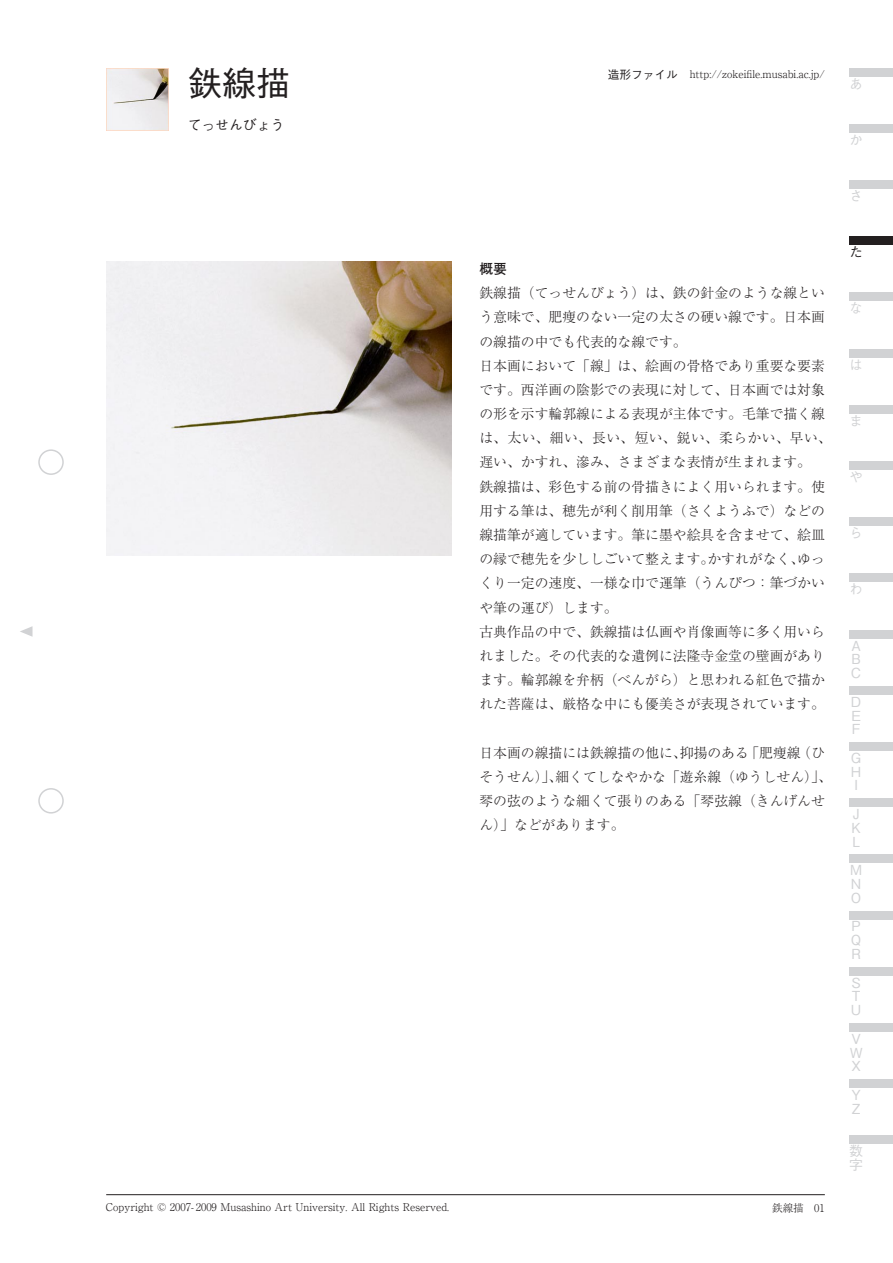
<style>
.page{position:relative;width:893px;height:1263px;background:#fff}
.page>*{position:absolute;margin:0;border:0;box-sizing:border-box;transform-origin:0 0}
.t1{font:500 34.05px "Gothic BBB Pro";color:#231f20}
.t2{font:300 13.8px/24.2px "Ryumin Pro";color:#231f20}
.t3{font:500 13.8px/13.8px "Gothic BBB Pro";color:#d1d2d4;text-align:justify}
.t4{font:500 13.8px "Gothic BBB Pro";color:#231f20}
.t5{font:700 13.8px "Futo Go B101 Pro";color:#231f20}
.t6{font:300 10.65px "Ryumin Pro";color:#231f20}
.s1{font-family:"Gothic BBB Pro";font-weight:500;font-size:11.7px}
</style>
<div class="page">
<div style="left:38px;top:449px;width:26px;height:26px;border:2px solid #d1d2d4;border-radius:50%"></div>
<div style="left:38px;top:788px;width:26px;height:25px;border:2px solid #d1d2d4;border-radius:50%"></div>
<svg style="left:20px;top:626px;width:13px;height:11px"></svg>
<div style="left:849px;top:1135px;width:44px;height:9px;background:#d1d2d4"></div>
<div style="left:849px;top:1079px;width:44px;height:9px;background:#d1d2d4"></div>
<div style="left:849px;top:1023px;width:44px;height:8px;background:#d1d2d4"></div>
<div style="left:849px;top:967px;width:44px;height:8px;background:#d1d2d4"></div>
<div style="left:849px;top:911px;width:44px;height:8px;background:#d1d2d4"></div>
<div style="left:849px;top:854px;width:44px;height:9px;background:#d1d2d4"></div>
<div style="left:849px;top:798px;width:44px;height:9px;background:#d1d2d4"></div>
<div style="left:849px;top:742px;width:44px;height:9px;background:#d1d2d4"></div>
<div style="left:849px;top:686px;width:44px;height:9px;background:#d1d2d4"></div>
<div style="left:849px;top:630px;width:44px;height:8px;background:#d1d2d4"></div>
<div style="left:849px;top:574px;width:44px;height:8px;background:#d1d2d4"></div>
<div style="left:849px;top:517px;width:44px;height:9px;background:#d1d2d4"></div>
<div style="left:849px;top:461px;width:44px;height:9px;background:#d1d2d4"></div>
<div style="left:849px;top:405px;width:44px;height:9px;background:#d1d2d4"></div>
<div style="left:849px;top:349px;width:44px;height:8px;background:#d1d2d4"></div>
<div style="left:849px;top:293px;width:44px;height:8px;background:#d1d2d4"></div>
<div style="left:849px;top:180px;width:44px;height:9px;background:#d1d2d4"></div>
<div style="left:849px;top:124px;width:44px;height:9px;background:#d1d2d4"></div>
<div style="left:849px;top:68px;width:44px;height:9px;background:#d1d2d4"></div>
<hr style="left:106px;top:1194px;width:719px;height:1px;background:#231f20">
<div style="left:849px;top:237px;width:44px;height:8px;background:#231f20"></div>
<img style="left:106px;top:262px;width:346px;height:293px">
<img style="left:106px;top:68px;width:62px;height:62px">
<p class="t1" style="left:188px;top:56px;width:104px">鉄線描</p>
<p class="t4" style="left:188px;top:114px;width:98px">てっせんびょう</p>
<p class="t6" style="left:106px;top:1199px;width:345px">Copyright © 2007- 2009 Musashino Art University. All Rights Reserved.</p>
<p class="t5" style="left:479px;top:258px;width:29px">概要</p>
<p class="t6" style="left:608px;top:66px;width:218px"><span class="s1">造形ファイル　</span>http://zokeifile.musabi.ac j p. /</p>
<p class="t2" style="left:479px;top:280px;width:347px;text-align:justify">鉄線描（てっせんびょう）は、鉄の針金のような線という意味で、肥痩のない一定の太さの硬い線です。日本画の線描の中でも代表的な線です。</p>
<p class="t2" style="left:479px;top:352px;width:354px">日本画において「線」は、絵画の骨格であり重要な要素です。西洋画の陰影での表現に対して、日本画では対象の形を示す輪郭線による表現が主体です。毛筆で描く線は、太い、細い、長い、短い、鋭い、柔らかい、早い、遅い、かすれ、滲み、さまざまな表情が生まれます。</p>
<p class="t2" style="left:479px;top:473px;width:347px;text-align:right">鉄線描は、彩色する前の骨描きによく用いられます。使用する筆は、穂先が利く削用筆（さくようふで）などの線描筆が適しています。筆に墨や絵具を含ませて、絵皿ゆっ</p>
<p class="t2" style="left:479px;top:546px;width:347px">の縁で穂先を少ししごいて整えます。<br>くり一定の速度、一様な巾で運筆（うんぴつ：筆づかいや筆の運び）します。</p>
<p class="t2" style="left:479px;top:618px;width:347px;text-align:justify">古典作品の中で、鉄線描は仏画や肖像画等に多く用いられました。その代表的な遺例に法隆寺金堂の壁画があります。輪郭線を弁柄（べんがら）と思われる紅色で描かれた菩薩は、厳格な中にも優美さが表現されています。</p>
<p class="t2" style="left:797px;top:739px;width:29px">（ひ</p>
<p class="t2" style="left:707px;top:546px;width:98px">かすれがなく、</p>
<p class="t2" style="left:680px;top:739px;width:71px">抑揚のある</p>
<p class="t2" style="left:555px;top:739px;width:278px;text-indent:-76px">日本画の線描には鉄線描の他に、<br>細くてしなやかな「遊糸線（ゆうしせん 、「(</p>
<p class="t2" style="left:745px;top:739px;width:57px">「肥痩線</p>
<p class="t2" style="left:479px;top:763px;width:347px">そうせん）」、<br>琴の弦のような細くて張りのある「琴弦線（きんげんせん）」などがあります。</p>
<p class="t6" style="left:772px;top:1199px;width:33px">鉄線描</p>
<p class="t6" style="left:814px;top:1199px;width:12px">01</p>
<p class="t3" style="left:849px;top:75px;width:13px">あ</p>
<p class="t3" style="left:849px;top:131px;width:14px">か</p>
<p class="t3" style="left:849px;top:187px;width:12px">さ</p>
<p class="t4" style="left:849px;top:241px;width:14px">た</p>
<p class="t3" style="left:849px;top:300px;width:14px">な</p>
<p class="t3" style="left:849px;top:356px;width:14px">は</p>
<p class="t3" style="left:849px;top:412px;width:13px">ま</p>
<p class="t3" style="left:849px;top:468px;width:14px">や</p>
<p class="t3" style="left:849px;top:524px;width:13px">ら</p>
<p class="t3" style="left:849px;top:580px;width:14px">わ</p>
<p class="t3" style="left:851px;top:637px;width:12px">A B C</p>
<p class="t3" style="left:851px;top:693px;width:12px">D E F</p>
<p class="t3" style="left:851px;top:749px;width:12px">G H I</p>
<p class="t3" style="left:851px;top:805px;width:11px">J K L</p>
<p class="t3" style="left:850px;top:861px;width:14px">M N O</p>
<p class="t3" style="left:851px;top:918px;width:12px">P Q R</p>
<p class="t3" style="left:851px;top:974px;width:12px">S T U</p>
<p class="t3" style="left:850px;top:1030px;width:15px;text-align:left">V<br>W<br>X</p>
<p class="t3" style="left:851px;top:1086px;width:11px">Y<br>Z</p>
<p class="t3" style="left:849px;top:1142px;width:15px">数字</p>
</div>
